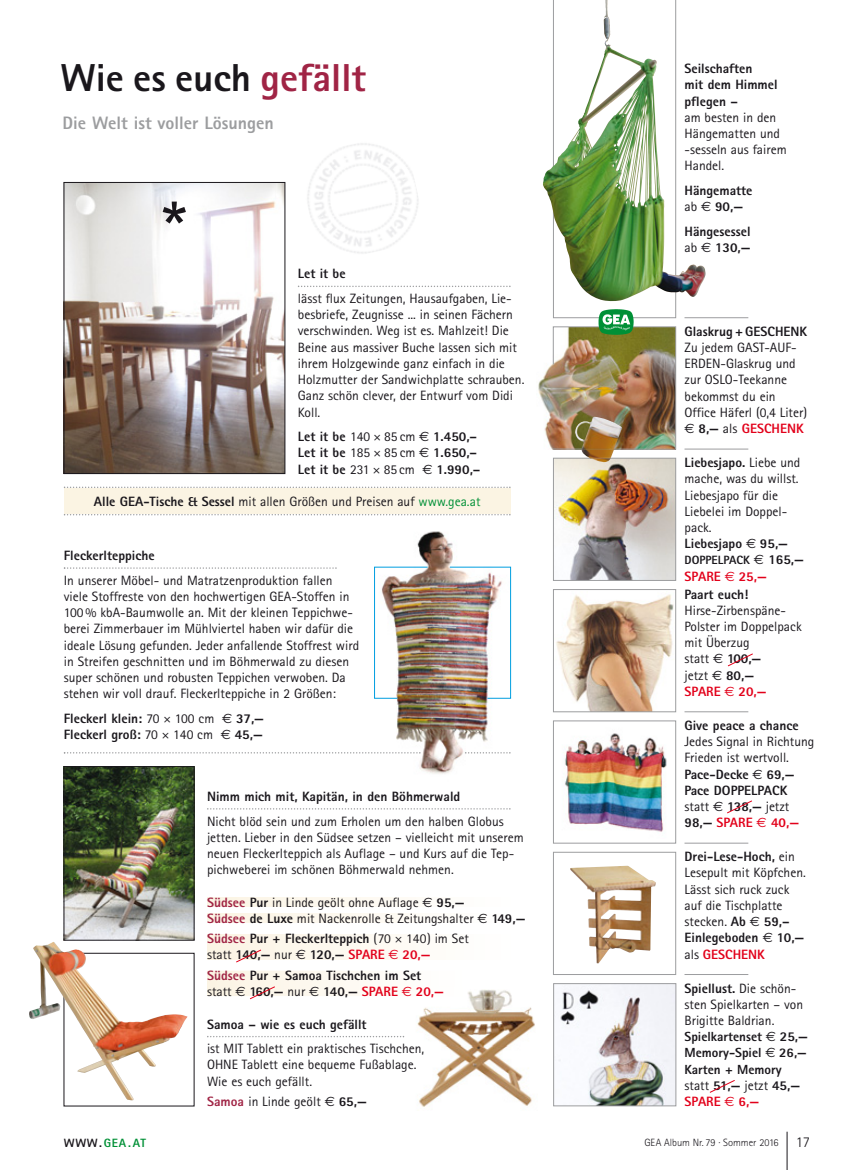
<style>
.page{position:relative;width:851px;height:1170px;background:#fff}
.page>*{position:absolute;margin:0;border:0;box-sizing:border-box;transform-origin:0 0}
.t1{font:72px "Arial";color:#1a171c}
.t2{font:800 39px "Rotis Sans Serif";color:#1a171c}
.t3{font:800 18px "Rotis Sans Serif";color:#9c9d9f}
.t4{font:13.5px/16.2px "Rotis Sans Serif";color:#1a171c}
.t5{font:800 13.5px/16.2px "Rotis Sans Serif";color:#1a171c}
.t6{font:800 13.2px/16.2px "Rotis Sans Serif";color:#1a171c;text-align:justify}
.t7{font:800 12px "Rotis Sans Serif";color:#1a171c}
.t8{font:800 12px "Rotis Sans Serif";letter-spacing:.055em;color:#009036}
.t9{font:300 10.5px "Rotis Sans Serif";color:#1a171c}
.s1{color:#a02445}
.s2{font-weight:400}
.s3{font-family:"The Sans Semi Light Expert";font-weight:400}
.s4{font-family:"Euro Sans";font-weight:400}
.s5{font-weight:800}
.s6{color:#009036}
.s7{font-weight:800;color:#a02445}
.s8{font-family:"Euro Sans"}
.s9{color:#e2001a}
.s10{font-family:"Euro Sans";font-weight:400;color:#e2001a}
.s11{font-weight:800;color:#e2001a}
.s12{font-family:"Euro Sans";font-weight:400;font-size:13.5px}
.s13{font-size:13.5px}
.s14{font-family:"Euro Sans";color:#e2001a}
.s15{color:#1a171c}
.s16{font-size:15px}
</style>
<div class="page">
<img style="left:417px;top:989px;width:118px;height:118px">
<img style="left:416px;top:985px;width:49px;height:10px">
<img style="left:538px;top:364px;width:14px;height:85px">
<hr style="left:786px;top:1131px;width:1px;height:38px;background:#1a171c">
<svg style="left:64px;top:567px;width:272px;height:1px"></svg>
<img style="left:552px;top:0;width:124px;height:450px">
<img style="left:555px;top:460px;width:119px;height:118px">
<div style="left:553px;top:458px;width:123px;height:122px;border:1px solid #9c9d9f"></div>
<img style="left:556px;top:594px;width:118px;height:116px">
<div style="left:553px;top:589px;width:123px;height:123px;border:1px solid #9c9d9f"></div>
<img style="left:565px;top:733px;width:102px;height:99px">
<div style="left:553px;top:720px;width:123px;height:123px;border:1px solid #9c9d9f"></div>
<div style="left:553px;top:851px;width:123px;height:123px;border:1px solid #9c9d9f"></div>
<img style="left:558px;top:985px;width:116px;height:119px">
<div style="left:553px;top:983px;width:123px;height:123px;border:1px solid #9c9d9f"></div>
<hr style="left:684px;top:317px;width:64px;height:1px;background:#9c9d9f">
<hr style="left:684px;top:449px;width:64px;height:1px;background:#9c9d9f">
<hr style="left:684px;top:711px;width:64px;height:1px;background:#9c9d9f">
<hr style="left:684px;top:842px;width:64px;height:1px;background:#9c9d9f">
<hr style="left:684px;top:974px;width:64px;height:1px;background:#9c9d9f">
<img style="left:572px;top:0;width:92px;height:265px">
<img style="left:570px;top:865px;width:86px;height:98px">
<img style="left:581px;top:449px;width:33px;height:9px">
<img style="left:575px;top:416px;width:47px;height:33px">
<img style="left:590px;top:458px;width:20px;height:4px">
<img style="left:598px;top:309px;width:35px;height:25px">
<img style="left:66px;top:184px;width:217px;height:287px">
<div style="left:64px;top:182px;width:221px;height:291px;border:1px solid #1a171c"></div>
<div style="left:64px;top:488px;width:446px;height:26px;background:#fbf4e3"></div>
<svg style="left:64px;top:486px;width:446px;height:2px"></svg>
<svg style="left:64px;top:514px;width:446px;height:1px"></svg>
<svg style="left:298px;top:285px;width:212px;height:2px"></svg>
<img style="left:66px;top:768px;width:126px;height:170px">
<div style="left:64px;top:766px;width:130px;height:174px;border:1px solid #1a171c"></div>
<img style="left:371px;top:531px;width:141px;height:243px">
<svg style="left:207px;top:808px;width:303px;height:1px"></svg>
<svg style="left:207px;top:1036px;width:197px;height:1px"></svg>
<svg style="left:64px;top:752px;width:356px;height:1px"></svg>
<svg style="left:465px;top:752px;width:45px;height:1px"></svg>
<img style="left:29px;top:948px;width:158px;height:152px">
<img style="left:374px;top:567px;width:54px;height:131px">
<img style="left:449px;top:567px;width:62px;height:131px">
<svg style="left:235px;top:948px;width:27px;height:14px"></svg>
<svg style="left:249px;top:985px;width:27px;height:14px"></svg>
<svg style="left:709px;top:1080px;width:26px;height:13px"></svg>
<svg style="left:727px;top:800px;width:25px;height:13px"></svg>
<svg style="left:727px;top:653px;width:26px;height:14px"></svg>
<h2 class="t2" style="left:60px;top:64px;width:307px">Wie es euch <span class="s1">gefällt</span></h2>
<h3 class="t3" style="left:63px;top:117px;width:213px">Die Welt ist voller Lösungen</h3>
<h1 class="t1" style="left:160px;top:187px;width:30px">*</h1>
<p class="t5" style="left:298px;top:267px;width:49px">Let it be</p>
<p class="t4" style="left:298px;top:292px;width:228px">lässt flux Zeitungen, Hausaufgaben, Lie&shy;besbriefe, Zeugnisse ... in seinen Fächern verschwinden. Weg ist es. Mahlzeit! Die Beine aus massiver Buche lassen sich mit ihrem Holzgewinde ganz einfach in die Holzmutter der Sandwichplatte schrauben.<br>Ganz schön clever, der Entwurf vom Didi Koll.</p>
<p class="t5" style="left:298px;top:430px;width:184px">Let it be <span class="s2">140</span> <span class="s3">*</span> <span class="s2">85 cm</span> <span class="s4">€</span> 1.450,–<br>Let it be <span class="s2">185</span> <span class="s3">*</span> <span class="s2">85 cm</span> <span class="s4">€</span> 1.650,–<br>Let it be <span class="s2">231</span> <span class="s3">*</span> <span class="s2">85 cm</span> <span class="s4">€</span> 1.990,–</p>
<p class="t4" style="left:94px;top:494px;width:388px"><span class="s5">Alle GEA-Tische &amp; Sessel</span> mit allen Größen und Preisen auf <span class="s6">www.gea.at</span></p>
<p class="t5" style="left:64px;top:548px;width:92px">Fleckerlteppiche</p>
<p class="t4" style="left:64px;top:573px;width:297px">In unserer Möbel- und Matratzenproduktion fallen viele Stoffreste von den hochwertigen GEA-Stoffen in 100 % kbA-Baumwolle an. Mit der kleinen Teppichwe - berei Zimmerbauer im Mühlviertel haben wir dafür die ideale Lösung gefunden. Jeder anfallende Stoffrest wird in Streifen geschnitten und im Böhmerwald zu diesen super schönen und robusten Teppichen verwoben. Da stehen wir voll drauf. Fleckerlteppiche in 2 Größen:</p>
<p class="t5" style="left:64px;top:711px;width:202px">Fleckerl klein: <span class="s2">70</span> <span class="s3">*</span> <span class="s2">100 cm</span> <span class="s4">€</span> 37,—<br>Fleckerl groß: <span class="s2">70</span> <span class="s3">*</span> <span class="s2">140 cm</span> <span class="s4">€</span> 45,—</p>
<p class="t5" style="left:207px;top:789px;width:255px">Nimm mich mit, Kapitän, in den Böhmerwald</p>
<p class="t4" style="left:207px;top:814px;width:318px">Nicht blöd sein und zum Erholen um den halben Globus jetten. Lieber in den Südsee setzen – vielleicht mit unserem neuen Fleckerlteppich als Auflage – und Kurs auf die Tep&shy;pichweberei im schönen Böhmerwald nehmen.</p>
<p class="t4" style="left:207px;top:895px;width:320px"><span class="s7">Südsee</span> <span class="s5">Pur</span> in Linde geölt ohne Auflage <span class="s8">€</span> <span class="s5">95,—<br></span><span class="s7">Südsee</span> <span class="s5">de Luxe</span> mit Nackenrolle &amp; Zeitungshalter <span class="s8">€</span> <span class="s5">149,—</span></p>
<p class="t5" style="left:207px;top:931px;width:263px"><span class="s1">Südsee</span> Pur + Fleckerlteppich <span class="s2">(70</span> <span class="s3">*</span> <span class="s2">140) im Set statt</span> 140,— <span class="s2">nur</span> <span class="s4">€</span> 120,— <span class="s9">SPARE</span> <span class="s10">€</span> <span class="s9">20,—</span></p>
<p class="t5" style="left:207px;top:968px;width:238px"><span class="s1">Südsee</span> Pur + Samoa Tischchen im Set <span class="s2">statt</span> <span class="s4">€</span> 160,— <span class="s2">nur</span> <span class="s4">€</span> 140,— <span class="s9">SPARE</span> <span class="s10">€</span> <span class="s9">20,—</span></p>
<p class="t5" style="left:207px;top:1017px;width:161px">Samoa – wie es euch gefällt</p>
<p class="t4" style="left:207px;top:1041px;width:219px">ist MIT Tablett ein praktisches Tischchen,<br>OHNE Tablett eine bequeme Fußablage.<br>Wie es euch gefällt.</p>
<p class="t4" style="left:207px;top:1094px;width:161px"><span class="s7">Samoa</span> in Linde geölt <span class="s8">€</span> <span class="s5">65,—</span></p>
<p class="t5" style="left:684px;top:62px;width:95px">Seilschaften<br>mit dem Himmel pflegen –</p>
<p class="t4" style="left:684px;top:110px;width:104px">am besten in den<br>Hängematten und -sesseln aus fairem<br>Handel.</p>
<p class="t5" style="left:684px;top:184px;width:69px">Hängematte <span class="s2">ab</span> <span class="s4">€</span> 90,—</p>
<p class="t5" style="left:684px;top:225px;width:68px">Hängesessel <span class="s2">ab</span> <span class="s4">€</span> 130,—</p>
<p class="t5" style="left:684px;top:324px;width:124px">Glaskrug + GESCHENK</p>
<p class="t4" style="left:684px;top:341px;width:124px">Zu jedem GAST-AUF-<br>ERDEN-Glaskrug und zur OSLO-Teekanne bekommst du ein<br>Office Häferl (0,4 Liter) <span class="s8">€</span> <span class="s5">8,—</span> als <span class="s11">GESCHENK</span></p>
<p class="t4" style="left:684px;top:456px;width:117px"><span class="s5">Liebesjapo.</span> Liebe und mache, was du willst.<br>Liebesjapo für die<br>Liebelei im Doppel - pack.<br><span class="s5">Liebesjapo</span> <span class="s8">€</span> <span class="s5">95,—</span></p>
<p class="t7" style="left:684px;top:556px;width:121px">DOPPELPACK <span class="s12">€</span> <span class="s13">165,—</span></p>
<p class="t5" style="left:684px;top:568px;width:84px;line-height:17.9px"><span class="s9">SPARE</span> <span class="s10">€</span> <span class="s9">25,—<br></span>Paart euch!</p>
<p class="t4" style="left:684px;top:603px;width:119px">Hirse-Zirbenspäne-<br>Polster im Doppelpack mit Überzug<br>statt <span class="s8">€</span> <span class="s5">100,—<br></span>jetzt <span class="s8">€</span> <span class="s5">80,—<br></span><span class="s11">SPARE</span> <span class="s14">€</span> <span class="s11">20,—</span></p>
<p class="t5" style="left:684px;top:718px;width:116px">Give peace a chance</p>
<p class="t4" style="left:684px;top:734px;width:131px">Jedes Signal in Richtung<br>Frieden ist wertvoll.<br><span class="s5">Pace-Decke</span> <span class="s8">€</span> <span class="s5">69,—<br>Pace DOPPELPACK </span>statt <span class="s8">€</span> <span class="s5">138,—</span> jetzt<br><span class="s5">98,—</span> <span class="s11">SPARE</span> <span class="s14">€</span> <span class="s11">40,—</span></p>
<p class="t4" style="left:684px;top:849px;width:123px"><span class="s5">Drei-Lese-Hoch,</span> ein<br>Lesepult mit Köpf chen.<br>Lässt sich ruck zuck auf die Tisch platte stecken. <span class="s5">Ab</span> <span class="s8">€</span> <span class="s5">59,–<br>Einlegeboden</span> <span class="s8">€</span> <span class="s5">10,— </span>als <span class="s11">GESCHENK</span></p>
<p class="t4" style="left:684px;top:981px;width:120px"><span class="s5">Spiellust.</span> Die schön&shy;sten Spielkarten – von<br>Brigitte Baldrian.</p>
<p class="t6" style="left:684px;top:1029px;width:125px">Spielkartenset <span class="s12">€</span> <span class="s13">25,— </span>Memory-Spiel <span class="s12">€</span> 26,— Karten + Memory</p>
<p class="t4" style="left:684px;top:1078px;width:117px">statt <span class="s5">51,—</span> jetzt <span class="s5">45,—<br></span><span class="s11">SPARE</span> <span class="s14">€</span> <span class="s11">6,—</span></p>
<p class="t8" style="left:64px;top:1138px;width:84px"><span class="s15">WWW.</span>GEA.AT</p>
<p class="t9" style="left:644px;top:1138px;width:167px">GEA Album Nr. 79 · Sommer 2016 <span class="s16">17</span></p>
</div>
